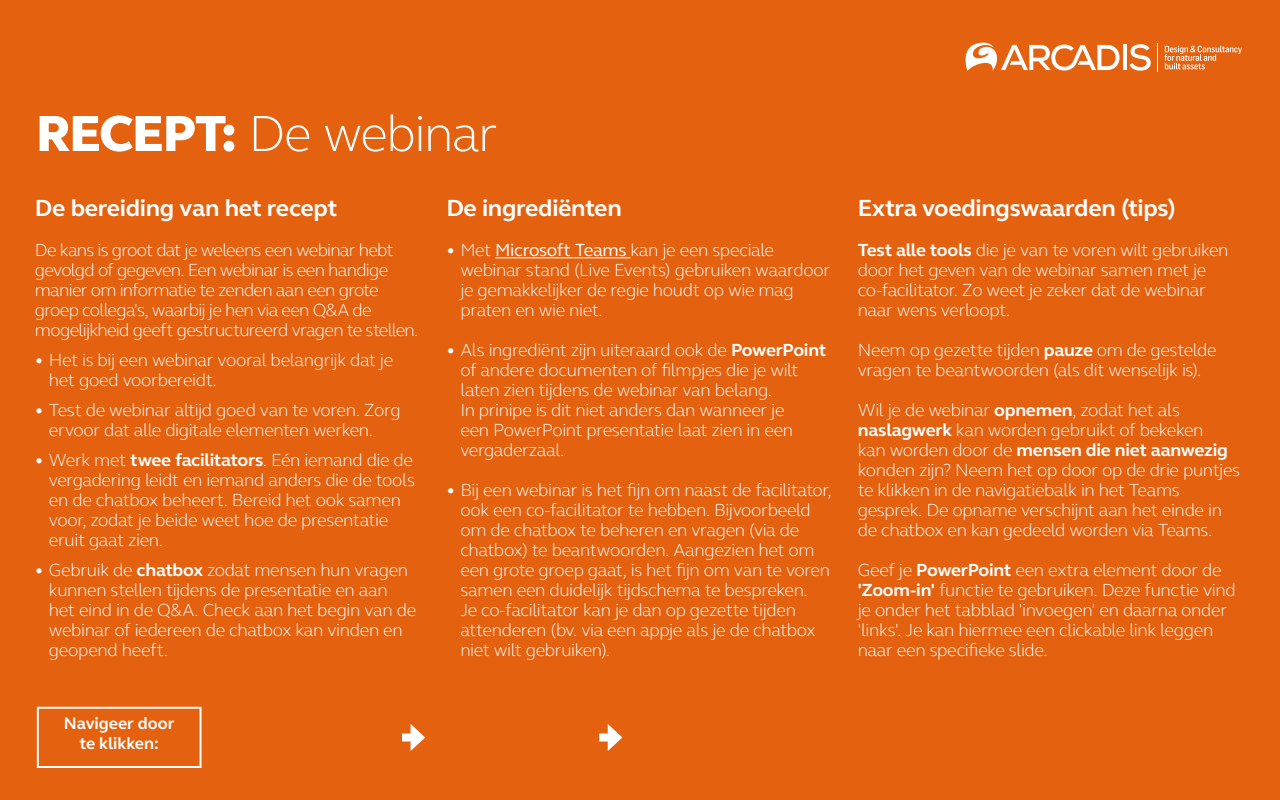
<style>
.page{position:relative;width:1280px;height:800px;background:#e3610f}
.page>*{position:absolute;margin:0;border:0;box-sizing:border-box;transform-origin:0 0}
.t1{font:300 52px "FS Elliot Pro";letter-spacing:-.03em;color:#fff}
.t2{font:700 24px "FS Elliot Pro";letter-spacing:-.015em;color:#fff}
.t3{font:300 18px/20px "FS Elliot Pro";letter-spacing:-.02em;color:#fff}
.t4{font:300 18px/20px "FS Elliot Pro";letter-spacing:-.04em;color:#fff}
.t5{font:700 17px/20.4px "FS Elliot Pro";color:#fff;text-align:center}
.s1{font-weight:800}
.s2{font-weight:700}
.s3{font-weight:400}
</style>
<div class="page">
<svg style="left:1164px;top:46px;width:78px;height:23px"></svg>
<hr style="left:1123px;top:45px;width:4px;height:25px;background:#fff">
<svg style="left:1130px;top:44px;width:21px;height:27px"></svg>
<svg style="left:966px;top:43px;width:154px;height:28px"></svg>
<svg style="left:1157px;top:43px;width:1px;height:29px"></svg>
<div style="left:402px;top:734px;width:14px;height:8px;background:#fff"></div>
<svg style="left:411px;top:724px;width:14px;height:27px"></svg>
<hr style="left:495px;top:257px;width:135px;height:1px;background:#fff">
<div style="left:599px;top:734px;width:15px;height:8px;background:#fff"></div>
<svg style="left:608px;top:724px;width:14px;height:27px"></svg>
<div style="left:37px;top:707px;width:165px;height:61px;border:2px solid #fff"></div>
<h1 class="t1" style="left:36px;top:99px;width:463px"><span class="s1">RECEPT:</span> De webinar</h1>
<h2 class="t2" style="left:35px;top:192px;width:304px">De bereiding van het recept</h2>
<p class="t4" style="left:35px;top:239px;width:385px">De kans is groot dat je weleens een webinar hebt gevolgd of gegeven. Een webinar is een handige manier om informatie te zenden aan een grote groep collega's, waarbij je hen via een Q&amp;A de mogelijkheid geeft gestructureerd vragen te stellen.</p>
<p class="t3" style="left:49px;top:349px;width:346px;text-indent:-14px">• Het is bij een webinar vooral belangrijk dat je het goed voorbereidt.</p>
<p class="t3" style="left:49px;top:399px;width:353px;text-indent:-14px">• Test de webinar altijd goed van te voren. Zorg ervoor dat alle digitale elementen werken.</p>
<p class="t3" style="left:49px;top:449px;width:368px;text-indent:-14px">• Werk met <span class="s2">twee facilitators</span>. Eén iemand die de vergadering leidt en iemand anders die de tools en de chatbox beheert. Bereid het ook samen voor, zodat je beide weet hoe de presentatie eruit gaat zien.</p>
<p class="t3" style="left:49px;top:559px;width:369px;text-indent:-14px">• Gebruik de <span class="s2">chatbox</span> zodat mensen hun vragen kunnen stellen tijdens de presentatie en aan het eind in de Q&amp;A. Check aan het begin van de webinar of iedereen de chatbox kan vinden en geopend heeft.</p>
<p class="t5" style="left:64px;top:712px;width:112px">Navigeer door te klikken:</p>
<h2 class="t2" style="left:446px;top:192px;width:177px">De ingrediënten</h2>
<p class="t3" style="left:460px;top:239px;width:371px;text-indent:-14px">• Met <span class="s3">Microsoft Teams</span> kan je een speciale webinar stand (Live Events) gebruiken waardoor je gemakkelijker de regie houdt op wie mag praten en wie niet.</p>
<p class="t3" style="left:460px;top:339px;width:367px;text-indent:-14px">• Als ingrediënt zijn uiteraard ook de <span class="s2">PowerPoint </span>of andere documenten of filmpjes die je wilt laten zien tijdens de webinar van belang.<br>In prinipe is dit niet anders dan wanneer je<br>een PowerPoint presentatie laat zien in een vergaderzaal.</p>
<p class="t3" style="left:460px;top:479px;width:373px;text-indent:-14px">• Bij een webinar is het fijn om naast de facilitator, ook een co-facilitator te hebben. Bijvoorbeeld om de chatbox te beheren en vragen (via de chatbox) te beantwoorden. Aangezien het om een grote groep gaat, is het fijn om van te voren samen een duidelijk tijdschema te bespreken.<br>Je co-facilitator kan je dan op gezette tijden attenderen (bv. via een appje als je de chatbox niet wilt gebruiken).</p>
<h2 class="t2" style="left:858px;top:192px;width:320px">Extra voedingswaarden (tips)</h2>
<p class="t3" style="left:858px;top:239px;width:372px"><span class="s2">Test alle tools</span> die je van te voren wilt gebruiken door het geven van de webinar samen met je co-facilitator. Zo weet je zeker dat de webinar naar wens verloopt.</p>
<p class="t3" style="left:858px;top:339px;width:360px">Neem op gezette tijden <span class="s2">pauze</span> om de gestelde vragen te beantwoorden (als dit wenselijk is).</p>
<p class="t3" style="left:858px;top:399px;width:384px">Wil je de webinar <span class="s2">opnemen</span>, zodat het als <span class="s2">naslagwerk</span> kan worden gebruikt of bekeken<br>kan worden door de <span class="s2">mensen die niet aanwezig </span>konden zijn? Neem het op door op de drie puntjes te klikken in de navigatiebalk in het Teams gesprek. De opname verschijnt aan het einde in de chatbox en kan gedeeld worden via Teams.</p>
<p class="t3" style="left:858px;top:559px;width:379px">Geef je <span class="s2">PowerPoint</span> een extra element door de <span class="s2">'Zoom-in'</span> functie te gebruiken. Deze functie vind je onder het tabblad 'invoegen' en daarna onder 'links'. Je kan hiermee een clickable link leggen naar een specifieke slide.</p>
</div>
